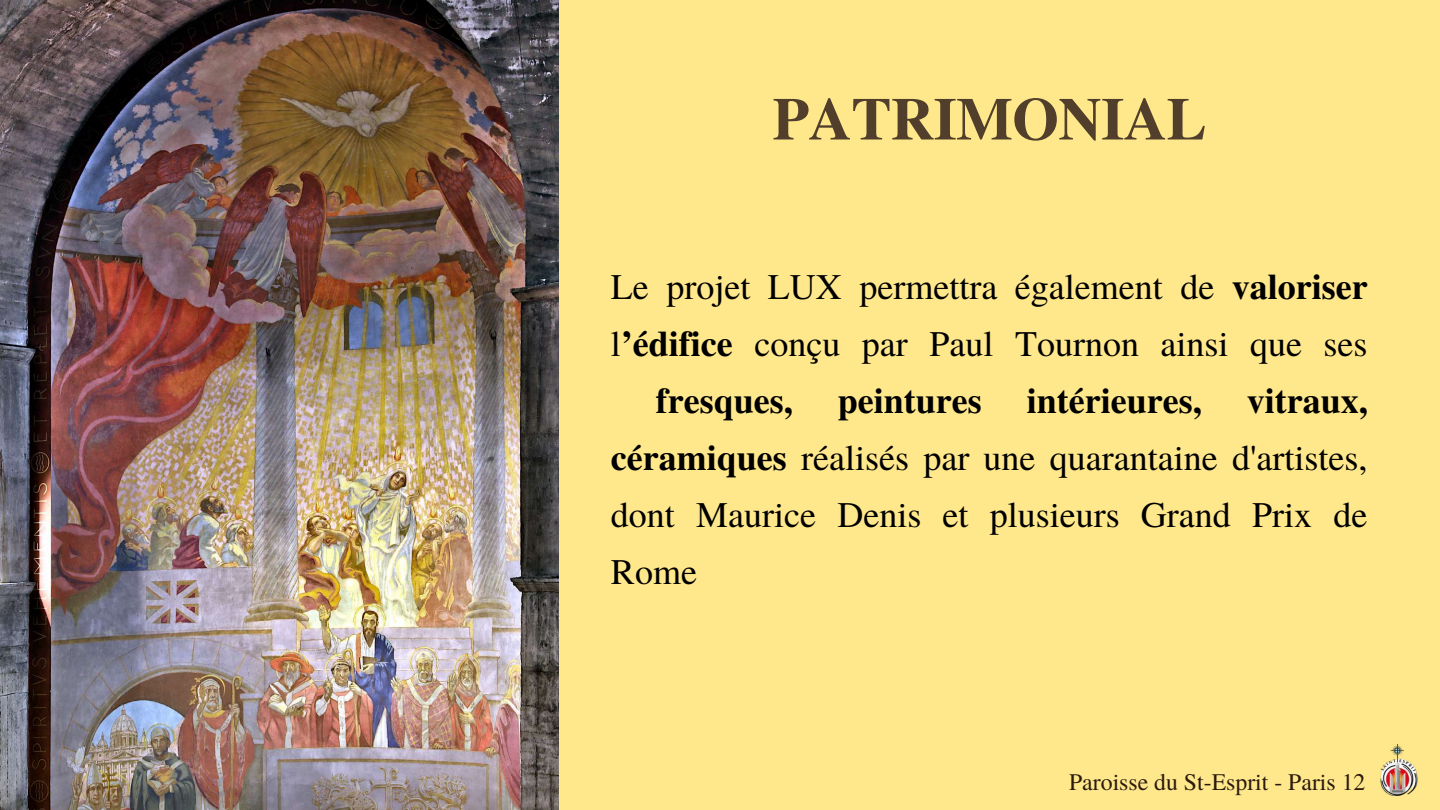
<style>
.page{position:relative;width:1440px;height:810px;background:#ffe88c}
.page>*{position:absolute;margin:0;border:0;box-sizing:border-box;transform-origin:0 0}
.t1{font:700 60px "Te X Gyre Termes";letter-spacing:-.01em;color:#513e2b}
.t2{font:36px/57px "Te X Gyre Termes";color:#000;text-align:justify}
.t3{font:700 36px "Te X Gyre Termes";color:#000}
.t4{font:23.8px "Te X Gyre Termes";color:#2b1a0e}
.s1{font-weight:700}
</style>
<div class="page">
<img style="left:1380px;top:744px;width:38px;height:51px">
<img style="left:0;top:0;width:559px;height:810px">
<h1 class="t1" style="left:773px;top:72px;width:435px">PATRIMONIAL</h1>
<p class="t2" style="left:611px;top:256px;width:758px">Le projet LUX permettra également de <span class="s1">valoriser</span></p>
<p class="t2" style="left:611px;top:313px;width:758px">l<span class="s1">’édifice</span> conçu par Paul Tournon ainsi que ses</p>
<p class="t3" style="left:656px;top:372px;width:138px">fresques,</p>
<p class="t3" style="left:838px;top:372px;width:146px">peintures</p>
<p class="t3" style="left:1027px;top:372px;width:176px">intérieures,</p>
<p class="t2" style="left:611px;top:370px;width:758px;text-indent:636px"><span class="s1">vitraux, céramiques</span> réalisés par une quarantaine d'artistes, dont Maurice Denis et plusieurs Grand Prix de Rome</p>
<p class="t4" style="left:1069px;top:765px;width:298px">Paroisse du St-Esprit - Paris 12</p>
</div>
